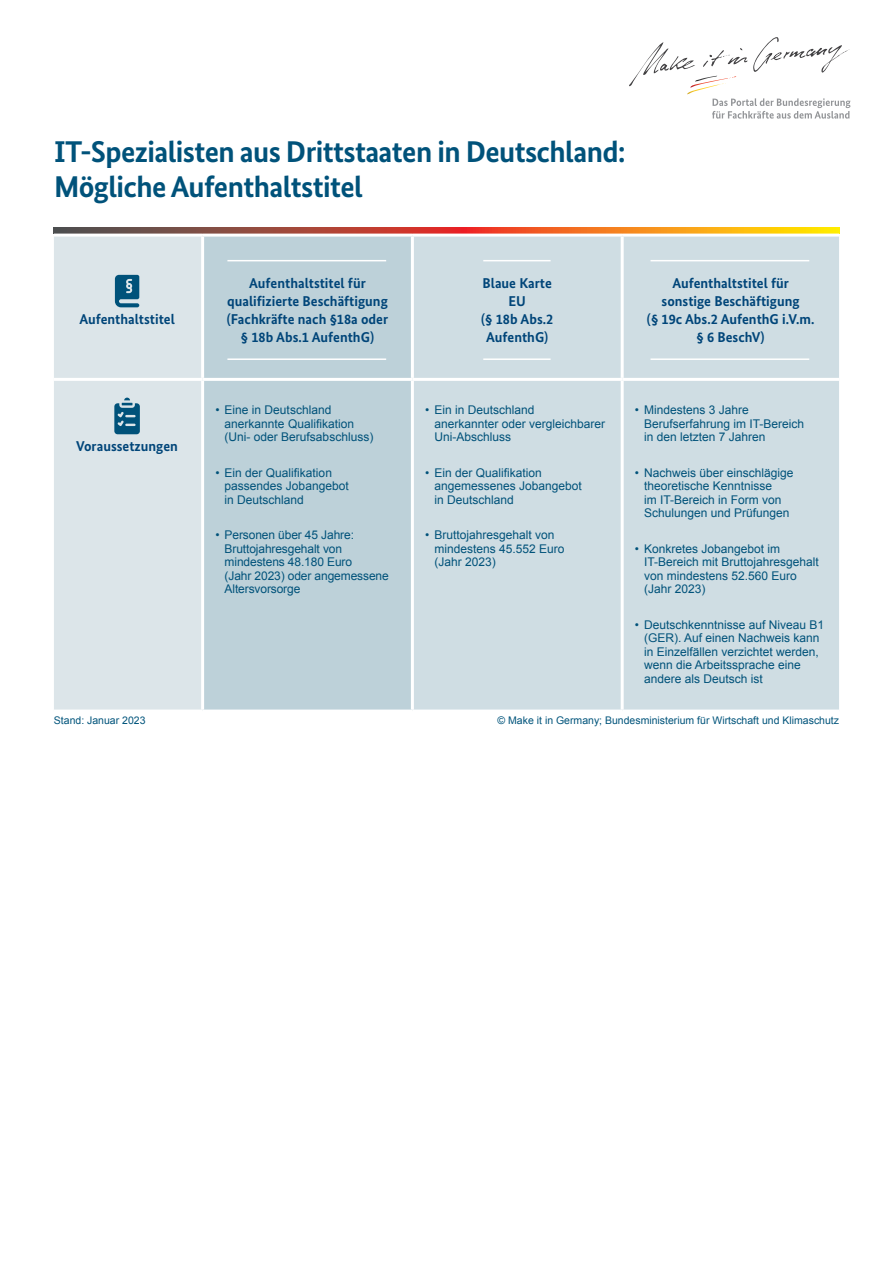
<style>
.page{position:relative;width:893px;height:1263px;background:#fff}
.page>*{position:absolute;margin:0;border:0;box-sizing:border-box;transform-origin:0 0}
.t1{font:700 30px/34.5px "Bundes Sans";letter-spacing:-.02em;color:#00527a}
.t2{font:700 14.25px/18px "Bundes Sans";color:#004579;text-align:center}
.t3{font:12px/13.5px "Arial";color:#00527a}
.t4{font:10.5px "Arial";color:#00547b}
</style>
<div class="page">
<svg style="left:54px;top:228px;width:785px;height:5px;background:#c5692b"></svg>
<div style="left:54px;top:237px;width:147px;height:472px;background:#dce5e9"></div>
<div style="left:204px;top:237px;width:207px;height:472px;background:#bdd1d9"></div>
<div style="left:414px;top:237px;width:425px;height:472px;background:#cfdde3"></div>
<hr style="left:54px;top:378px;width:149px;height:3px;background:#fff">
<hr style="left:203px;top:378px;width:209px;height:3px;background:#fff">
<hr style="left:412px;top:378px;width:210px;height:3px;background:#fff">
<hr style="left:622px;top:378px;width:217px;height:3px;background:#fff">
<hr style="left:621px;top:237px;width:3px;height:141px;background:#fff">
<hr style="left:621px;top:381px;width:3px;height:328px;background:#fff">
<hr style="left:227px;top:260px;width:159px;height:1px;background:#fff">
<hr style="left:483px;top:260px;width:68px;height:1px;background:#fff">
<hr style="left:650px;top:260px;width:159px;height:1px;background:#fff">
<hr style="left:227px;top:358px;width:159px;height:2px;background:#fff">
<hr style="left:483px;top:358px;width:68px;height:2px;background:#fff">
<hr style="left:650px;top:358px;width:159px;height:2px;background:#fff">
<svg style="left:114px;top:398px;width:26px;height:36px"></svg>
<svg style="left:115px;top:275px;width:24px;height:32px"></svg>
<svg style="left:629px;top:37px;width:221px;height:82px"></svg>
<h1 class="t1" style="left:54px;top:134px;width:573px">IT-Spezialisten aus Drittstaaten in Deutschland:<br>Mögliche Aufenthaltstitel</h1>
<p class="t2" style="left:79px;top:310px;width:97px">Aufenthaltstitel</p>
<p class="t2" style="left:76px;top:437px;width:103px">Voraussetzungen</p>
<p class="t2" style="left:227px;top:274px;width:163px">Aufenthaltstitel für qualifizierte Beschäftigung (Fachkräfte nach §18a oder § 18b Abs.1 AufenthG)</p>
<p class="t2" style="left:481px;top:274px;width:74px">Blaue Karte<br>EU<br>(§ 18b Abs.2<br>AufenthG)</p>
<p class="t2" style="left:647px;top:274px;width:169px">Aufenthaltstitel für sonstige Beschäftigung<br>(§ 19c Abs.2 AufenthG i.V.m. § 6 BeschV)</p>
<p class="t3" style="left:225px;top:403px;width:150px;text-indent:-9px">• Eine in Deutschland anerkannte Qualifikation (Uni- oder Berufsabschluss)</p>
<p class="t3" style="left:225px;top:466px;width:126px;text-indent:-9px">• Ein der Qualifikation passendes Jobangebot in Deutschland</p>
<p class="t3" style="left:225px;top:528px;width:166px;text-indent:-9px">• Personen über 45 Jahre:<br>Bruttojahresgehalt von mindestens 48.180 Euro<br>(Jahr 2023) oder angemessene<br>Altersvorsorge</p>
<p class="t3" style="left:434px;top:403px;width:172px;text-indent:-9px">• Ein in Deutschland<br>anerkannter oder vergleichbarer<br>Uni-Abschluss</p>
<p class="t3" style="left:434px;top:466px;width:149px;text-indent:-9px">• Ein der Qualifikation angemessenes Jobangebot in Deutschland</p>
<p class="t3" style="left:434px;top:529px;width:132px;text-indent:-9px">• Bruttojahresgehalt von mindestens 45.552 Euro (Jahr 2023)</p>
<p class="t3" style="left:644px;top:404px;width:162px;text-indent:-9px">• Mindestens 3 Jahre<br>Berufserfahrung im IT-Bereich in den letzten 7 Jahren</p>
<p class="t3" style="left:644px;top:466px;width:151px;text-indent:-9px">• Nachweis über einschlägige theoretische Kenntnisse<br>im IT-Bereich in Form von<br>Schulungen und Prüfungen</p>
<p class="t3" style="left:644px;top:542px;width:176px;text-indent:-9px">• Konkretes Jobangebot im<br>IT-Bereich mit Bruttojahresgehalt von mindestens 52.560 Euro (Jahr 2023)</p>
<p class="t3" style="left:644px;top:618px;width:182px;text-indent:-9px">• Deutschkenntnisse auf Niveau B1 (GER). Auf einen Nachweis kann in Einzelfällen verzichtet werden, wenn die Arbeitssprache eine andere als Deutsch ist</p>
<p class="t4" style="left:54px;top:713px;width:93px">Stand: Januar 2023</p>
<p class="t4" style="left:498px;top:713px;width:343px">© Make it in Germany; Bundesministerium für Wirtschaft und Klimaschutz</p>
</div>
